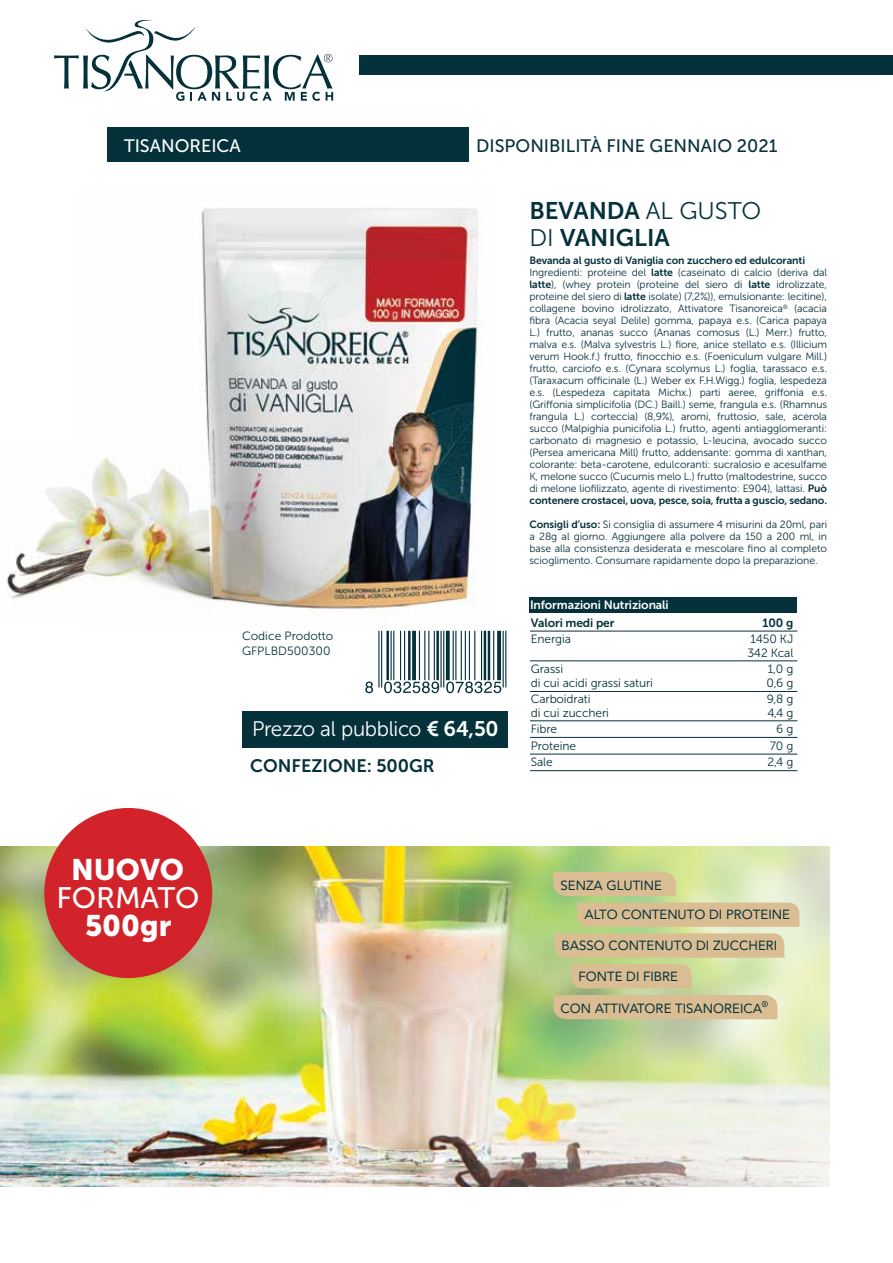
<style>
.page{position:relative;width:893px;height:1263px;background:#fff}
.page>*{position:absolute;margin:0;border:0;box-sizing:border-box;transform-origin:0 0}
.t1{font:29.55px/56.4px "Museo Sans 900";color:#fff;text-align:center}
.t2{font:29.55px "Museo Sans 500";color:#fff}
.t3{font:24px/27px "Museo Sans 700";color:#05313b}
.t4{font:21px "Museo Sans 300";letter-spacing:-.015em;color:#fff}
.t5{font:18px "Museo Sans 500";color:#05313b}
.t6{font:18px "Museo Sans 700";color:#05313b}
.t7{font:18px "Museo Sans 500";color:#fff}
.t8{font:13.2px "Avenir LT Std";color:#05313b}
.t9{font:12px/13.5px "Museo Sans 300";letter-spacing:-.01em;color:#05313b}
.t10{font:12px "Museo Sans 700";letter-spacing:-.01em;color:#fff}
.t11{font:12px "Museo Sans 700";letter-spacing:-.01em;color:#05313b}
.t12{font:10.5px/12px "Museo Sans 300";letter-spacing:-.01em;color:#05313b;text-align:justify}
.t13{font:10.5px "Museo Sans 700";letter-spacing:-.01em;color:#05313b}
.s1{font-family:"Museo Sans 300"}
.s2{font-family:"Museo Sans 700"}
</style>
<div class="page">
<div style="left:359px;top:55px;width:534px;height:20px;background:#05313b"></div>
<svg style="left:54px;top:19px;width:279px;height:82px"></svg>
<img style="left:201px;top:208px;width:278px;height:406px">
<img style="left:7px;top:442px;width:205px;height:172px">
<img style="left:0;top:847px;width:829px;height:340px">
<div style="left:107px;top:128px;width:361px;height:34px;background:#05313b"></div>
<hr style="left:530px;top:631px;width:267px;height:1px;background:#05313b">
<hr style="left:530px;top:660px;width:267px;height:1px;background:#05313b">
<hr style="left:530px;top:691px;width:267px;height:1px;background:#05313b">
<hr style="left:530px;top:720px;width:267px;height:1px;background:#05313b">
<hr style="left:530px;top:737px;width:267px;height:1px;background:#05313b">
<hr style="left:530px;top:754px;width:267px;height:1px;background:#05313b">
<hr style="left:530px;top:770px;width:267px;height:1px;background:#05313b">
<div style="left:529px;top:597px;width:268px;height:16px;background:#05313b"></div>
<div style="left:242px;top:711px;width:266px;height:36px;background:#05313b"></div>
<hr style="left:381px;top:631px;width:1px;height:56px;background:#05313b">
<hr style="left:378px;top:631px;width:1px;height:56px;background:#05313b">
<hr style="left:386px;top:631px;width:3px;height:49px;background:#05313b">
<hr style="left:404px;top:631px;width:1px;height:49px;background:#05313b">
<hr style="left:400px;top:631px;width:1px;height:49px;background:#05313b">
<hr style="left:393px;top:631px;width:1px;height:49px;background:#05313b">
<hr style="left:390px;top:631px;width:2px;height:49px;background:#05313b">
<hr style="left:408px;top:631px;width:3px;height:49px;background:#05313b">
<svg style="left:412px;top:631px;width:4px;height:49px"></svg>
<hr style="left:434px;top:631px;width:1px;height:49px;background:#05313b">
<hr style="left:428px;top:631px;width:1px;height:49px;background:#05313b">
<hr style="left:424px;top:631px;width:1px;height:49px;background:#05313b">
<hr style="left:419px;top:631px;width:1px;height:49px;background:#05313b">
<hr style="left:436px;top:631px;width:3px;height:49px;background:#05313b">
<hr style="left:443px;top:631px;width:1px;height:56px;background:#05313b">
<hr style="left:440px;top:631px;width:2px;height:56px;background:#05313b">
<svg style="left:446px;top:631px;width:4px;height:49px"></svg>
<hr style="left:481px;top:631px;width:1px;height:49px;background:#05313b">
<hr style="left:474px;top:631px;width:1px;height:49px;background:#05313b">
<hr style="left:469px;top:631px;width:1px;height:49px;background:#05313b">
<hr style="left:465px;top:631px;width:1px;height:49px;background:#05313b">
<hr style="left:461px;top:631px;width:1px;height:49px;background:#05313b">
<hr style="left:455px;top:631px;width:1px;height:49px;background:#05313b">
<hr style="left:453px;top:631px;width:1px;height:49px;background:#05313b">
<hr style="left:488px;top:631px;width:2px;height:49px;background:#05313b">
<hr style="left:484px;top:631px;width:2px;height:49px;background:#05313b">
<hr style="left:493px;top:631px;width:1px;height:49px;background:#05313b">
<svg style="left:497px;top:631px;width:4px;height:49px"></svg>
<hr style="left:505px;top:631px;width:1px;height:56px;background:#05313b">
<hr style="left:503px;top:631px;width:1px;height:56px;background:#05313b">
<svg style="left:365px;top:681px;width:8px;height:12px"></svg>
<svg style="left:384px;top:681px;width:55px;height:12px"></svg>
<svg style="left:446px;top:681px;width:55px;height:12px"></svg>
<div style="left:44px;top:808px;width:168px;height:170px;background:#d2232a;border-radius:50%"></div>
<div style="left:571px;top:964px;width:121px;height:24px;background:#dabd92"></div>
<div style="left:577px;top:903px;width:222px;height:24px;background:#dabd92"></div>
<svg style="left:554px;top:933px;width:230px;height:25px;background:#d9be92"></svg>
<div style="left:553px;top:872px;width:123px;height:24px;background:#dabd92"></div>
<div style="left:553px;top:995px;width:224px;height:24px;background:#dabd92"></div>
<h3 class="t7" style="left:124px;top:136px;width:118px">TISANOREICA</h3>
<h3 class="t5" style="left:476px;top:136px;width:303px">DISPONIBILITÀ FINE GENNAIO 2021</h3>
<h2 class="t3" style="left:529px;top:197px;width:233px">BEVANDA <span class="s1">AL GUSTO<br>DI</span> VANIGLIA</h2>
<p class="t13" style="left:529px;top:255px;width:277px">Bevanda al gusto di Vaniglia con zucchero ed edulcoranti</p>
<p class="t12" style="left:529px;top:267px;width:299px">Ingredienti: proteine del <span class="s2">latte</span> (caseinato di calcio (deriva dal <span class="s2">latte</span>), (whey protein (proteine del siero di <span class="s2">latte</span> idrolizzate, proteine del siero di <span class="s2">latte</span> isolate) (7,2%)), emulsionante: lecitine), collagene bovino idrolizzato, Attivatore Tisanoreica<sup>®</sup> (acacia fibra (Acacia seyal Delile) gomma, papaya e.s. (Carica papaya L.) frutto, ananas succo (Ananas comosus (L.) Merr.) frutto, malva e.s. (Malva sylvestris L.) fiore, anice stellato e.s. (Illicium verum Hook.f.) frutto, finocchio e.s. (Foeniculum vulgare Mill.) frutto, carciofo e.s. (Cynara scolymus L.) foglia, tarassaco e.s. (Taraxacum officinale (L.) Weber ex F.H.Wigg.) foglia, lespedeza e.s. (Lespedeza capitata Michx.) parti aeree, griffonia e.s. (Griffonia simplicifolia (DC.) Baill.) seme, frangula e.s. (Rhamnus frangula L.) corteccia) (8,9%), aromi, fruttosio, sale, acerola succo (Malpighia punicifolia L.) frutto, agenti antiagglomeranti: carbonato di magnesio e potassio, L-leucina, avocado succo (Persea americana Mill) frutto, addensante: gomma di xanthan, colorante: beta-carotene, edulcoranti: sucralosio e acesulfame K, melone succo (Cucumis melo L.) frutto (maltodestrine, succo di melone liofilizzato, agente di rivestimento: E904), lattasi. <span class="s2">Può</span></p>
<p class="t13" style="left:529px;top:495px;width:299px">contenere crostacei, uova, pesce, soia, frutta a guscio, sedano.</p>
<p class="t12" style="left:529px;top:519px;width:299px"><span class="s2">Consigli d’uso:</span> Si consiglia di assumere 4 misurini da 20ml, pari a 28g al giorno. Aggiungere alla polvere da 150 a 200 ml, in base alla consistenza desiderata e mescolare fino al completo scioglimento. Consumare rapidamente dopo la preparazione.</p>
<p class="t10" style="left:530px;top:598px;width:140px">Informazioni Nutrizionali</p>
<h1 class="t1" style="left:71px;top:841px;width:115px">NUOVO<br>500gr</h1>
<h1 class="t2" style="left:56px;top:882px;width:145px">FORMATO</h1>
<p class="t9" style="left:242px;top:628px;width:93px;line-height:15px">Codice Prodotto<br>GFPLBD500300</p>
<h3 class="t4" style="left:252px;top:717px;width:248px">Prezzo al pubblico <span class="s2">€ 64,50</span></h3>
<h3 class="t6" style="left:250px;top:756px;width:186px">CONFEZIONE: 500GR</h3>
<p class="t11" style="left:531px;top:616px;width:85px">Valori medi per</p>
<p class="t11" style="left:762px;top:616px;width:32px">100 g</p>
<p class="t9" style="left:531px;top:632px;width:42px">Energia</p>
<p class="t9" style="left:747px;top:632px;width:47px">1450 KJ<br>342 Kcal</p>
<p class="t9" style="left:531px;top:662px;width:34px">Grassi</p>
<p class="t9" style="left:768px;top:662px;width:27px">1,0 g</p>
<p class="t9" style="left:531px;top:676px;width:124px">di cui acidi grassi saturi</p>
<p class="t9" style="left:767px;top:676px;width:28px">0,6 g</p>
<p class="t9" style="left:531px;top:692px;width:61px">Carboidrati</p>
<p class="t9" style="left:767px;top:692px;width:28px">9,8 g</p>
<p class="t9" style="left:531px;top:706px;width:80px">di cui zuccheri</p>
<p class="t9" style="left:767px;top:706px;width:27px">4,4 g</p>
<p class="t9" style="left:531px;top:722px;width:28px">Fibre</p>
<p class="t9" style="left:776px;top:722px;width:19px">6 g</p>
<p class="t9" style="left:531px;top:739px;width:47px">Proteine</p>
<p class="t9" style="left:770px;top:739px;width:25px">70 g</p>
<p class="t9" style="left:531px;top:755px;width:23px">Sale</p>
<p class="t9" style="left:767px;top:755px;width:27px">2,4 g</p>
<p class="t8" style="left:561px;top:877px;width:103px">SENZA GLUTINE</p>
<p class="t8" style="left:584px;top:907px;width:207px">ALTO CONTENUTO DI PROTEINE</p>
<p class="t8" style="left:561px;top:938px;width:217px">BASSO CONTENUTO DI ZUCCHERI</p>
<p class="t8" style="left:579px;top:969px;width:101px">FONTE DI FIBRE</p>
<p class="t8" style="left:561px;top:1000px;width:203px">CON ATTIVATORE TISANOREICA</p>
</div>
